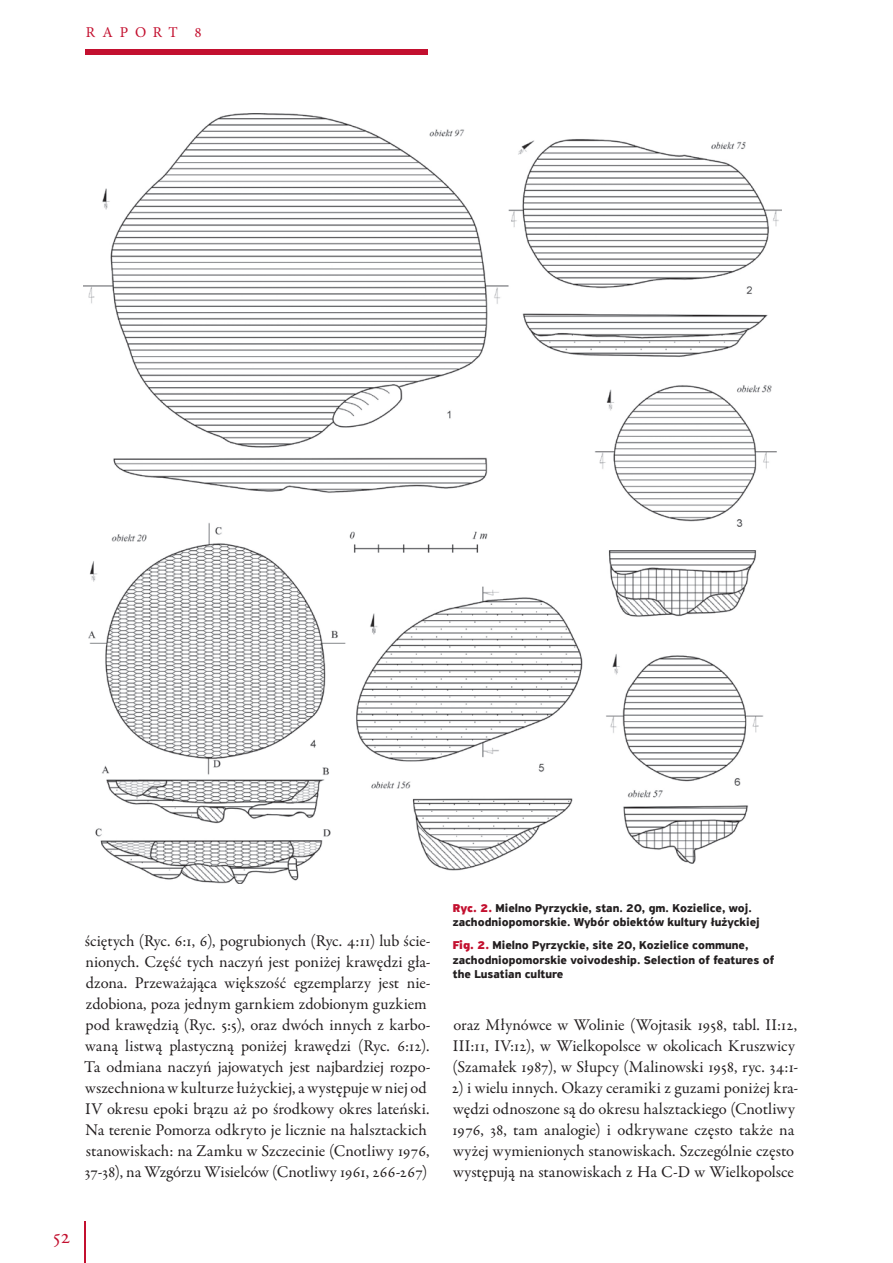
<style>
.page{position:relative;width:893px;height:1263px;background:#fff}
.page>*{position:absolute;margin:0;border:0;box-sizing:border-box;transform-origin:0 0}
.t1{font:21px "Adobe Garamond Pro";color:#c3102f}
.t2{font:16.5px/21px "Garamond Premr Pro";color:#231f20}
.t3{font:15px "Minion Pro";letter-spacing:.45em;color:#c3102f}
.t4{font:700 12px/14.4px "PF Highway Sans Pro";color:#231f20}
.s1{font-weight:900;color:#c3102f}
</style>
<div class="page">
<div style="left:85px;top:49px;width:342px;height:6px;background:#c3102f"></div>
<hr style="left:85px;top:1221px;width:1px;height:42px;background:#c3102f">
<img style="left:83px;top:114px;width:698px;height:769px">
<p class="t3" style="left:86px;top:23px;width:118px">RAPORT 8</p>
<p class="t2" style="left:84px;top:931px;width:348px">ściętych (Ryc. 6:1, 6), pogrubionych (Ryc. 4:11) lub ście&shy;nionych. Część tych naczyń jest poniżej krawędzi gła&shy;dzona. Przeważająca większość egzemplarzy jest nie&shy;zdobiona, poza jednym garnkiem zdobionym guzkiem pod krawędzią (Ryc. 5:5), oraz dwóch innych z karbo&shy;waną listwą plastyczną poniżej krawędzi (Ryc. 6:12).<br>Ta odmiana naczyń jajowatych jest najbardziej rozpo&shy;wszechniona w kulturze łużyckiej, a występuje w niej od IV okresu epoki brązu aż po środkowy okres lateński.<br>Na terenie Pomorza odkryto je licznie na halsztackich stanowiskach: na Zamku w Szczecinie (Cnotliwy 1976, 37-38), na Wzgórzu Wisielców (Cnotliwy 1961, 266-267)</p>
<p class="t1" style="left:53px;top:1224px;width:19px">52</p>
<p class="t4" style="left:453px;top:901px;width:308px"><span class="s1">Ryc. 2.</span> Mielno Pyrzyckie, stan. 20, gm. Kozielice, woj. zachodniopomorskie. Wybór obiektów kultury łużyckiej</p>
<p class="t4" style="left:453px;top:938px;width:323px"><span class="s1">Fig. 2.</span> Mielno Pyrzyckie, site 20, Kozielice commune, zachodniopomorskie voivodeship. Selection of features of the Lusatian culture</p>
<p class="t2" style="left:453px;top:1015px;width:347px">oraz Młynówce w Wolinie (Wojtasik 1958, tabl. II:12,<br>III:11, IV:12), w Wielkopolsce w okolicach Kruszwicy (Szamałek 1987), w Słupcy (Malinowski 1958, ryc. 34:1-</p>
<p class="t2" style="left:452px;top:1078px;width:348px">2) i wielu innych. Okazy ceramiki z guzami poniżej kra&shy;wędzi odnoszone są do okresu halsztackiego (Cnotliwy 1976, 38, tam analogie) i odkrywane często także na wyżej wymienionych stanowiskach. Szczególnie często występują na stanowiskach z Ha C-D w Wielkopolsce</p>
</div>
